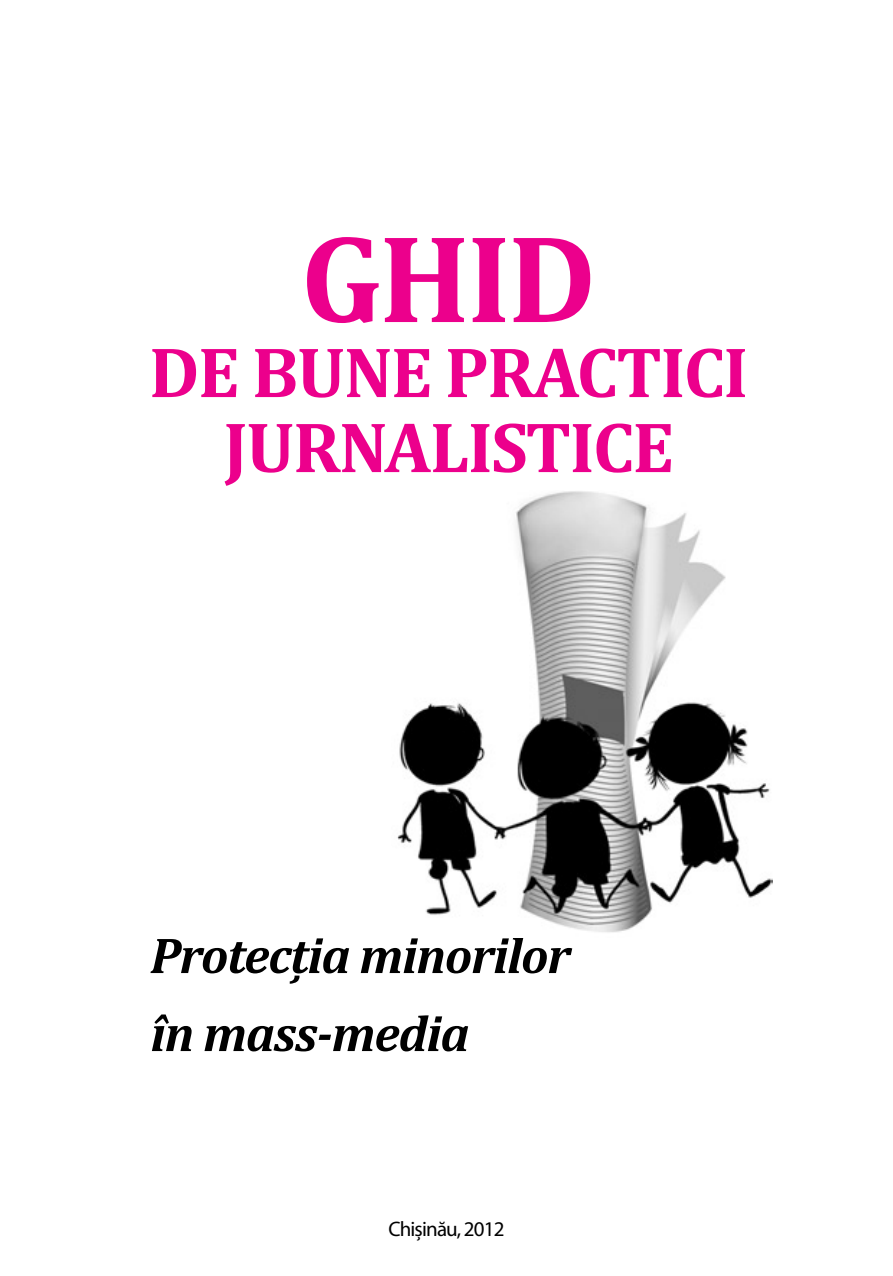
<style>
.page{position:relative;width:893px;height:1276px;background:#fff}
.page>*{position:absolute;margin:0;border:0;box-sizing:border-box;transform-origin:0 0}
.t1{font:700 126px "Cambria";color:#ec008c}
.t2{font:700 72px/75px "Cambria";letter-spacing:-.025em;color:#ec008c;text-align:center}
.t3{font:italic 700 51px/78px "Cambria";letter-spacing:-.025em;color:#000}
.t4{font:21px "Myriad Pro";letter-spacing:-.04em;color:#000}
</style>
<div class="page">
<img style="left:397px;top:491px;width:375px;height:442px">
<h1 class="t1" style="left:301px;top:202px;width:297px">GHID</h1>
<h2 class="t2" style="left:149px;top:333px;width:601px">DE BUNE PRACTICI<br>JURNALISTICE</h2>
<p class="t3" style="left:150px;top:915px;width:422px">Protecţia minorilor în mass-media</p>
<p class="t4" style="left:388px;top:1216px;width:118px">Chișinău, 2012</p>
</div>
